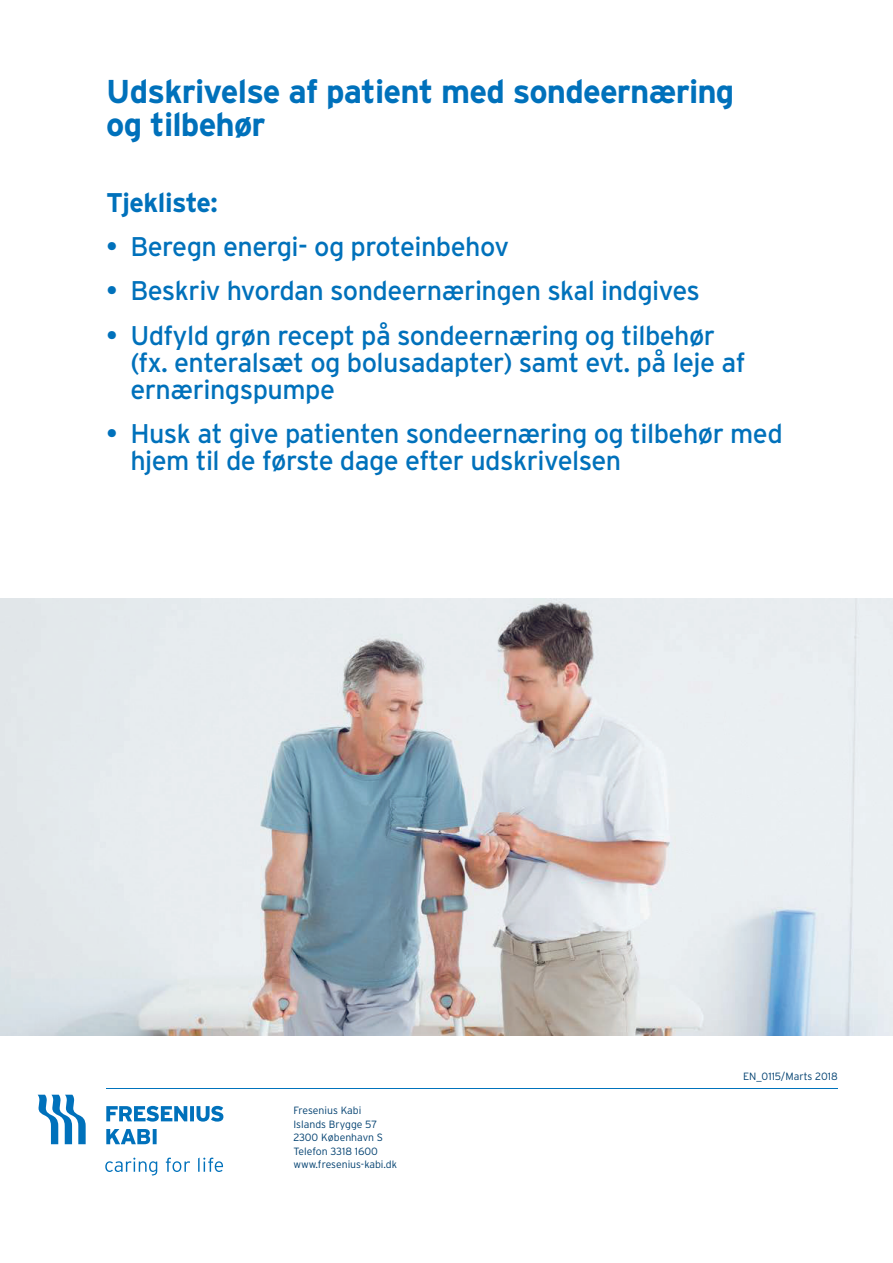
<style>
.page{position:relative;width:893px;height:1263px;background:#fff}
.page>*{position:absolute;margin:0;border:0;box-sizing:border-box;transform-origin:0 0}
.t1{font:700 33px/33px "Interstate";letter-spacing:-.025em;color:#0071bb}
.t2{font:27px/27px "Interstate";letter-spacing:-.02em;color:#0071bb}
.t3{font:700 27px "Interstate";letter-spacing:-.02em;color:#0071bb}
.t4{font:300 10.5px/13.5px "Interstate";color:#004070}
</style>
<div class="page">
<svg style="left:38px;top:1095px;width:48px;height:49px"></svg>
<svg style="left:106px;top:1129px;width:51px;height:15px"></svg>
<svg style="left:106px;top:1106px;width:117px;height:15px"></svg>
<svg style="left:105px;top:1157px;width:118px;height:18px"></svg>
<hr style="left:106px;top:1088px;width:732px;height:1px;background:#0073bc">
<img style="left:0;top:598px;width:893px;height:437px">
<p class="t1" style="left:106px;top:75px;width:630px">Udskrivelse af patient med sondeernæring og tilbehør</p>
<p class="t3" style="left:106px;top:188px;width:113px">Tjekliste:</p>
<p class="t2" style="left:106px;top:233px;width:404px">• Beregn energi- og proteinbehov</p>
<p class="t2" style="left:106px;top:277px;width:595px">• Beskriv hvordan sondeernæringen skal indgives</p>
<p class="t2" style="left:130px;top:321px;width:617px;text-indent:-24px">• Udfyld grøn recept på sondeernæring og tilbehør (fx. enteralsæt og bolusadapter) samt evt. på leje af ernæringspumpe</p>
<p class="t2" style="left:130px;top:419px;width:654px;text-indent:-24px">• Husk at give patienten sondeernæring og tilbehør med hjem til de første dage efter udskrivelsen</p>
<p class="t4" style="left:293px;top:1103px;width:105px">Fresenius Kabi<br>Islands Brygge 57<br>2300 København S<br>Telefon 3318 1600 www.fresenius-kabi.dk</p>
<p class="t4" style="left:743px;top:1069px;width:96px">EN_0115/Marts 2018</p>
</div>
